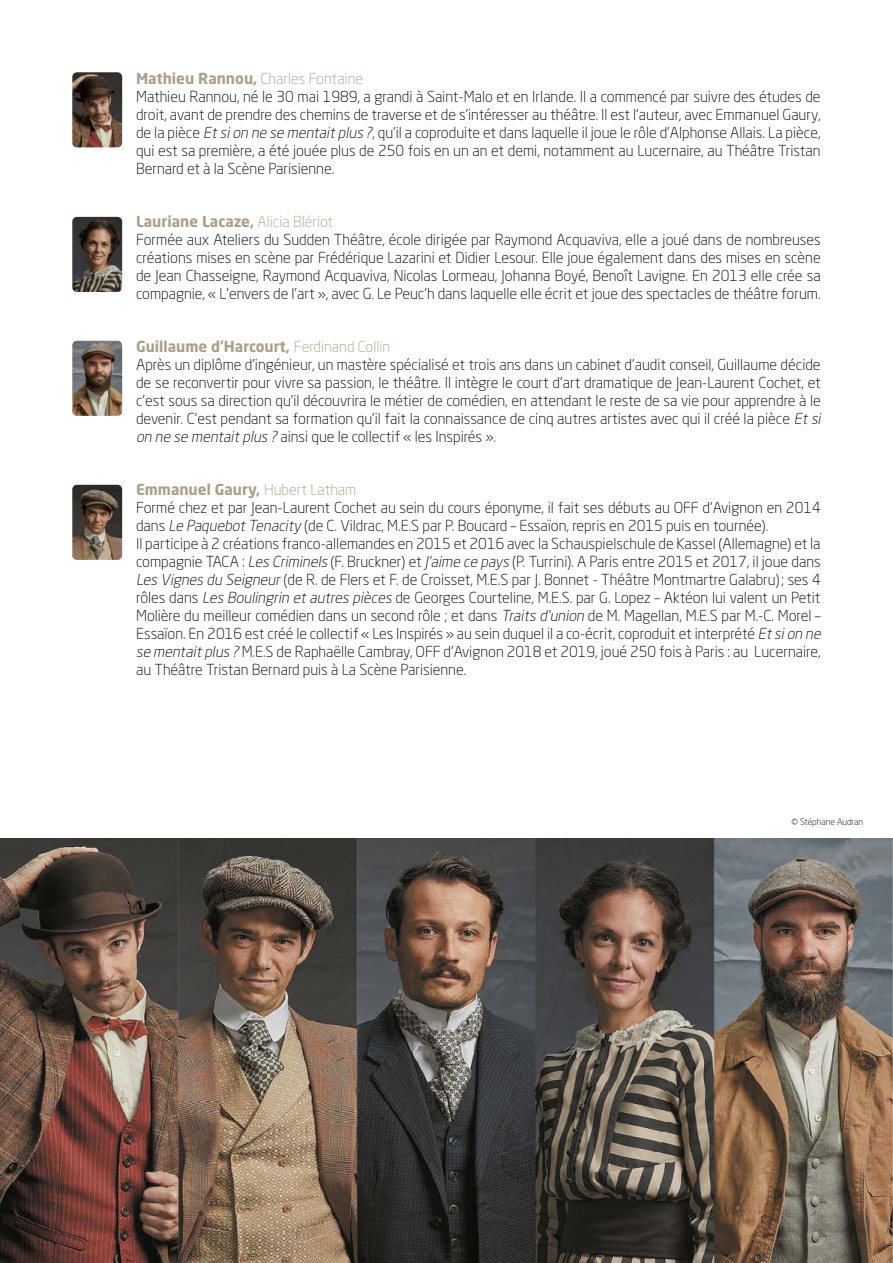
<style>
.page{position:relative;width:893px;height:1263px;background:#fff}
.page>*{position:absolute;margin:0;border:0;box-sizing:border-box;transform-origin:0 0}
.t1{font:300 15px/18px "Neo Sans Std";color:#000}
.t2{font:700 15px "Neo Sans W1 G";color:#aba188}
.t3{font:300 9px "Neo Sans Std";color:#000}
.s1{font-family:"Neo Sans W1 G";font-weight:700;color:#aba188}
.s2{color:#aba188}
.s3{font-style:italic}
.s4{font-family:"Neo Sans Std";font-weight:300}
</style>
<div class="page">
<img style="left:72px;top:217px;width:50px;height:75px">
<img style="left:72px;top:341px;width:50px;height:75px">
<img style="left:72px;top:485px;width:50px;height:75px">
<img style="left:72px;top:72px;width:50px;height:75px">
<img style="left:0;top:838px;width:893px;height:425px">
<p class="t1" style="left:136px;top:69px;width:686px"><span class="s1">Mathieu Rannou,</span> <span class="s2">Charles Fontaine<br></span>Mathieu Rannou, né le 30 mai 1989, a grandi à Saint-Malo et en Irlande. Il a commencé par suivre des études de droit, avant de prendre des chemins de traverse et de s’intéresser au théâtre. Il est l’auteur, avec Emmanuel Gaury, de la pièce <span class="s3">Etsion ne se mentaitplus ?</span>, qu’il a coproduite et dans laquelle il joue le rôle d’Alphonse Allais. La pièce, qui est sa première, a été jouée plus de 250 fois en un an et demi, notamment au Lucernaire, au Théâtre Tristan Bernard et à la Scène Parisienne.</p>
<p class="t2" style="left:136px;top:212px;width:199px">Lauriane Lacaze, <span class="s4">Alicia Blériot</span></p>
<p class="t1" style="left:136px;top:230px;width:686px;text-align:justify">Formée aux Ateliers du Sudden Théâtre, école dirigée par Raymond Acquaviva, elle a joué dans de nombreuses créations mises en scène par Frédérique Lazarini et Didier Lesour. Elle joue également dans des mises en scène de Jean Chasseigne, Raymond Acquaviva, Nicolas Lormeau, Johanna Boyé, Benoît Lavigne. En 2013 elle crée sa compagnie, « L’envers de l’art », avec G. Le Peuc’h dans laquelle elle écrit et joue des spectacles de théâtre forum.</p>
<p class="t2" style="left:136px;top:337px;width:256px">Guillaume d’Harcourt, <span class="s4">Ferdinand Collin</span></p>
<p class="t1" style="left:136px;top:355px;width:689px">Après un diplôme d’ingénieur, un mastère spécialisé et trois ans dans un cabinet d’audit conseil, Guillaume décide de se reconvertir pour vivre sa passion, le théâtre. Il intègre le court d’art dramatique de Jean-Laurent Cochet, et c’est sous sa direction qu’il découvrira le métier de comédien, en attendant le reste de sa vie pour apprendre à le devenir. C’est pendant sa formation qu’il fait la connaissance de cinq autres artistes avec qui il créé la pièce <span class="s3">Etsi on ne se mentaitplus ?</span> ainsi que le collectif « les Inspirés ».</p>
<p class="t2" style="left:136px;top:480px;width:222px">Emmanuel Gaury, <span class="s4">Hubert Latham</span></p>
<p class="t1" style="left:136px;top:498px;width:689px">Formé chez et par Jean-Laurent Cochet au sein du cours éponyme, il fait ses débuts au OFF d’Avignon en 2014 dans <span class="s3">Le PaquebotTenacity</span> (de C. Vildrac, M.E.S par P. Boucard – Essaïon, repris en 2015 puis en tournée).<br>Il participe à 2 créations franco-allemandes en 2015 et 2016 avec la Schauspielschule de Kassel (Allemagne) et la compagnie TACA : <span class="s3">Les Criminels</span> (F. Bruckner) et <span class="s3">J’aime ce pays</span> (P. Turrini). A Paris entre 2015 et 2017, il joue dans <span class="s3">Les Vignes du Seigneur</span>(de R. de Flers et F. de Croisset, M.E.S par J. Bonnet - Théâtre Montmartre Galabru); ses 4 rôles dans <span class="s3">Les Boulingrin etautres pièces</span> de Georges Courteline, M.E.S. par G. Lopez – Aktéon lui valent un Petit Molière du meilleur comédien dans un second rôle ; et dans <span class="s3">Traits d’union</span> de M. Magellan, M.E.S par M.-C. Morel – Essaïon. En 2016 est créé le collectif « Les Inspirés » au sein duquel il a co-écrit, coproduit et interprété <span class="s3">Etsion ne se mentaitplus ?</span> M.E.S de Raphaëlle Cambray, OFF d’Avignon 2018 et 2019, joué 250 fois à Paris : au Lucernaire, au Théâtre Tristan Bernard puis à La Scène Parisienne.</p>
<p class="t3" style="left:792px;top:816px;width:73px">© Stéphane Audran</p>
</div>
